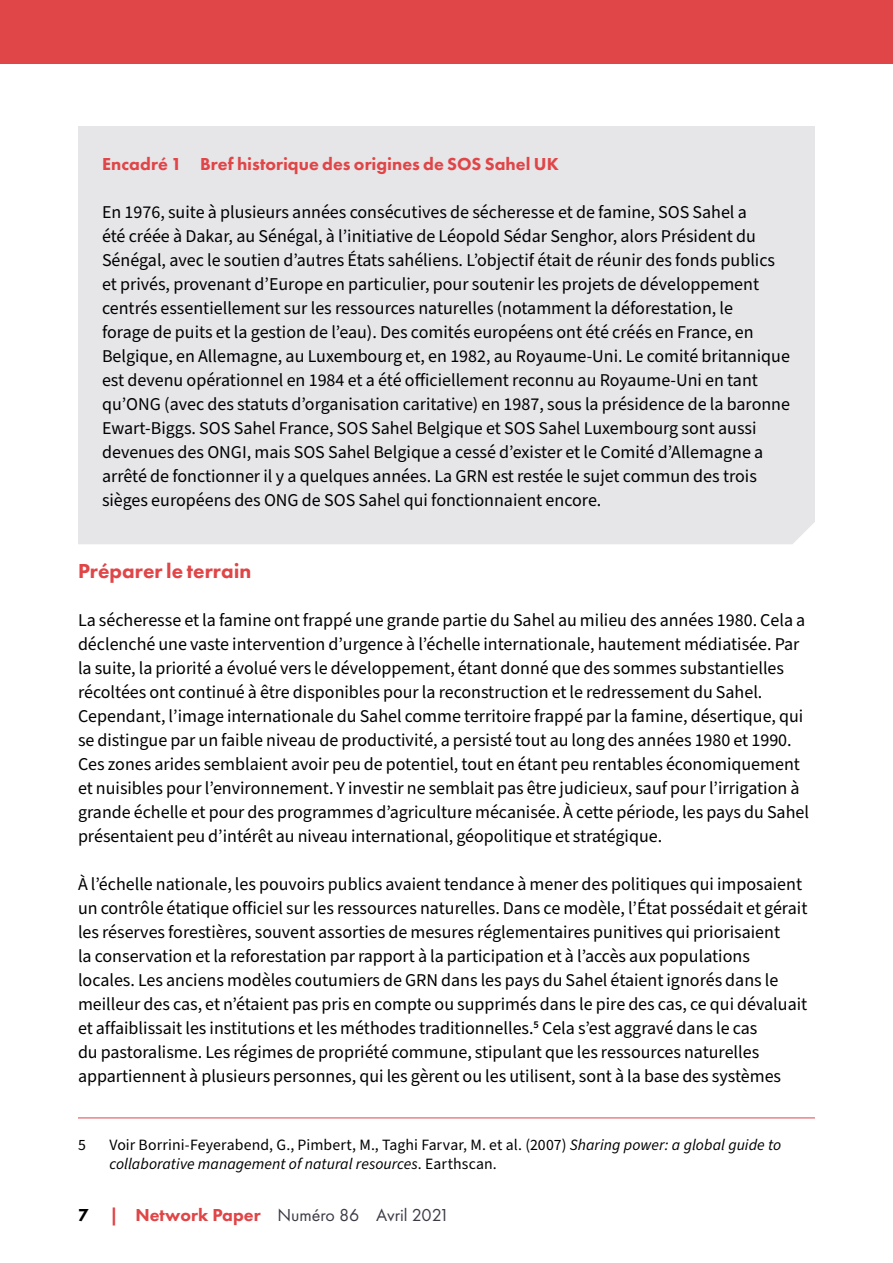
<style>
.page{position:relative;width:893px;height:1263px;background:#fff}
.page>*{position:absolute;margin:0;border:0;box-sizing:border-box;transform-origin:0 0}
.Heading_1__no_number{font:800 21px "Futura PT";letter-spacing:.005em;color:#e04547}
.Body_text{font:18px/24px "Source Sans Pro";color:#000}
.Box_body_text_end{font:18px/24px "Source Sans Pro";color:#000}
.t1{font:800 18px "Futura PT";letter-spacing:.005em;color:#e04547}
.t2{font:18px "Futura PT";color:#3b3b46}
.Footnotes{font:15.75px/18.9px "Source Sans Pro";letter-spacing:.005em;color:#000}
.s1{font-style:italic}
.s2{font-weight:800;color:#000}
.s3{font-weight:800;color:#e04547}
</style>
<div class="page">
<div style="left:0;top:0;width:893px;height:64px;background:#e04547"></div>
<div style="left:78px;top:126px;width:737px;height:79px;background:#e6e5e8"></div>
<div style="left:78px;top:205px;width:737px;height:339px;background:#e6e5e8"></div>
<hr style="left:78px;top:1117px;width:737px;height:1px;background:#e04547">
<p class="t1" style="left:102px;top:152px;width:458px">Encadré 1 Bref historique des origines de SOS Sahel UK</p>
<p class="Box_body_text_end" style="left:102px;top:200px;width:689px">En 1976, suite à plusieurs années consécutives de sécheresse et de famine, SOS Sahel a<br>été créée à Dakar, au Sénégal, à l’initiative de Léopold Sédar Senghor, alors Président du Sénégal, avec le soutien d’autres États sahéliens. L’objectif était de réunir des fonds publics et privés, provenant d’Europe en particulier, pour soutenir les projets de développement centrés essentiellement sur les ressources naturelles (notamment la déforestation, le<br>forage de puits et la gestion de l’eau). Des comités européens ont été créés en France, en Belgique, en Allemagne, au Luxembourg et, en 1982, au Royaume-Uni. Le comité britannique est devenu opérationnel en 1984 et a été officiellement reconnu au Royaume-Uni en tant qu’ONG (avec des statuts d’organisation caritative) en 1987, sous la présidence de la baronne Ewart-Biggs. SOS Sahel France, SOS Sahel Belgique et SOS Sahel Luxembourg sont aussi devenues des ONGI, mais SOS Sahel Belgique a cessé d’exister et le Comité d’Allemagne a arrêté de fonctionner il y a quelques années. La GRN est restée le sujet commun des trois sièges européens des ONG de SOS Sahel qui fonctionnaient encore.</p>
<h2 class="Heading_1__no_number" style="left:78px;top:557px;width:175px">Préparer le terrain</h2>
<p class="Body_text" style="left:78px;top:608px;width:732px">La sécheresse et la famine ont frappé une grande partie du Sahel au milieu des années 1980. Cela a déclenché une vaste intervention d’urgence à l’échelle internationale, hautement médiatisée. Par la suite, la priorité a évolué vers le développement, étant donné que des sommes substantielles récoltées ont continué à être disponibles pour la reconstruction et le redressement du Sahel.<br>Cependant, l’image internationale du Sahel comme territoire frappé par la famine, désertique, qui se distingue par un faible niveau de productivité, a persisté tout au long des années 1980 et 1990.<br>Ces zones arides semblaient avoir peu de potentiel, tout en étant peu rentables économiquement et nuisibles pour l’environnement. Y investir ne semblait pas être judicieux, sauf pour l’irrigation à grande échelle et pour des programmes d’agriculture mécanisée. À cette période, les pays du Sahel présentaient peu d’intérêt au niveau international, géopolitique et stratégique.</p>
<p class="Body_text" style="left:78px;top:872px;width:731px">À l’échelle nationale, les pouvoirs publics avaient tendance à mener des politiques qui imposaient un contrôle étatique officiel sur les ressources naturelles. Dans ce modèle, l’État possédait et gérait les réserves forestières, souvent assorties de mesures réglementaires punitives qui priorisaient<br>la conservation et la reforestation par rapport à la participation et à l’accès aux populations locales. Les anciens modèles coutumiers de GRN dans les pays du Sahel étaient ignorés dans le meilleur des cas, et n’étaient pas pris en compte ou supprimés dans le pire des cas, ce qui dévaluait et affaiblissait les institutions et les méthodes traditionnelles.<sup>5</sup> Cela s’est aggravé dans le cas<br>du pastoralisme. Les régimes de propriété commune, stipulant que les ressources naturelles appartiennent à plusieurs personnes, qui les gèrent ou les utilisent, sont à la base des systèmes</p>
<p class="Footnotes" style="left:78px;top:1136px;width:9px">5</p>
<p class="Footnotes" style="left:110px;top:1136px;width:673px">Voir Borrini-Feyerabend, G., Pimbert, M., Taghi Farvar, M. et al. (2007) <span class="s1">Sharing power: a global guide to collaborative management of natural resources</span>. Earthscan.</p>
<p class="t2" style="left:78px;top:1205px;width:373px"><span class="s2">7</span> <span class="s3">| Network Paper</span> Numéro 86 Avril 2021</p>
</div>
